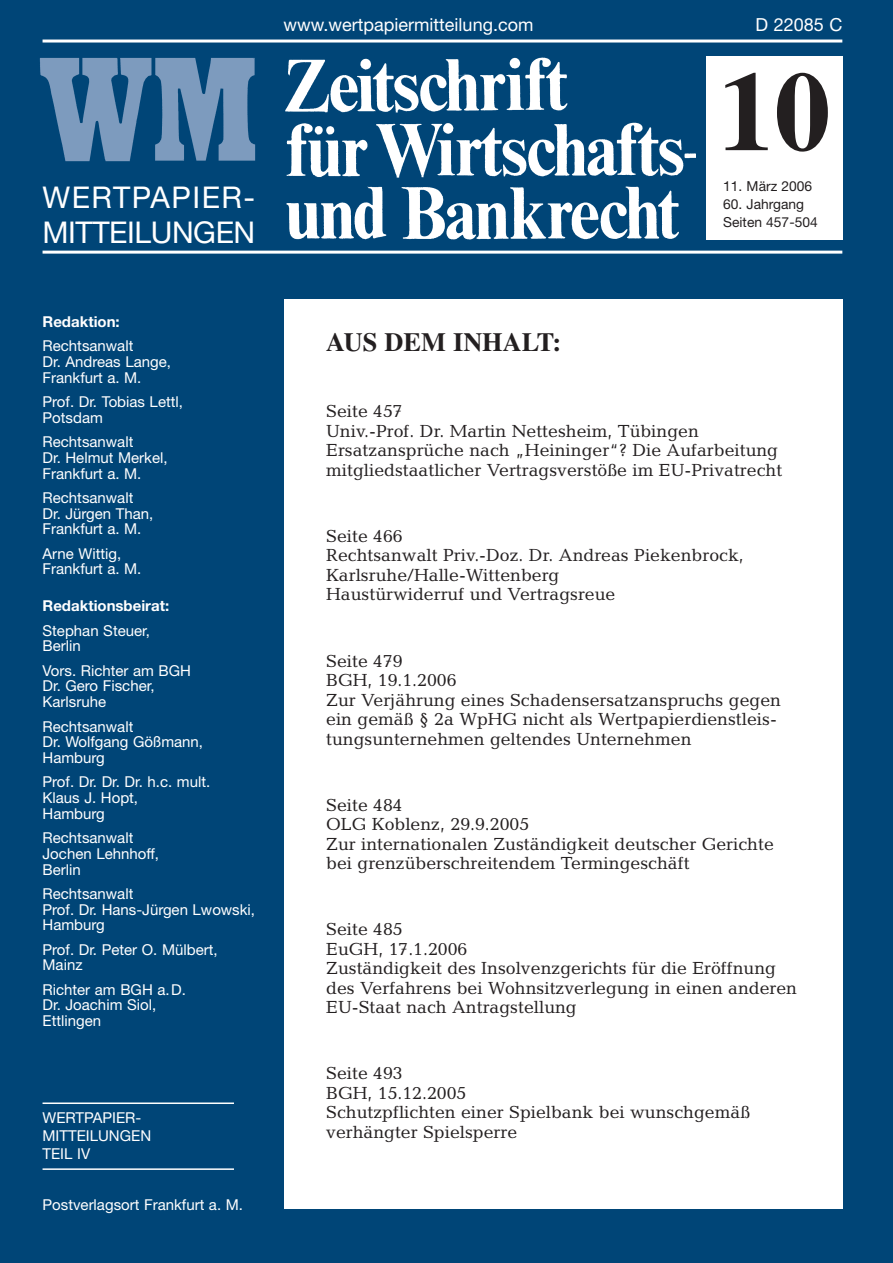
<style>
.page{position:relative;width:893px;height:1263px;background:#fff}
.page>*{position:absolute;margin:0;border:0;box-sizing:border-box;transform-origin:0 0}
.t1{font:700 112.5px "Times";color:#231f20}
.t2{font:30px/34.5px "Helvetica Neue";letter-spacing:-.015em;color:#fff}
.t3{font:700 26.25px "Times";color:#231f20}
.t4{font:18px "Helvetica Neue";color:#fff}
.t5{font:17.7px/19.5px "Candida";color:#231f20}
.t6{font:15px/15.8px "Helvetica Neue";color:#fff}
.t7{font:700 15px "Helvetica Neue";color:#fff}
.t8{font:13.8px/18px "Helvetica Neue";color:#231f20}
</style>
<div class="page">
<div style="left:0;top:0;width:892px;height:1263px;background:#004577"></div>
<hr style="left:43px;top:251px;width:799px;height:3px;background:#fff">
<div style="left:284px;top:299px;width:558px;height:910px;background:#fff"></div>
<hr style="left:43px;top:1103px;width:191px;height:1px;background:#fff">
<hr style="left:43px;top:1168px;width:191px;height:2px;background:#fff">
<hr style="left:43px;top:40px;width:799px;height:3px;background:#fff">
<img style="left:285px;top:57px;width:411px;height:183px">
<img style="left:39px;top:57px;width:217px;height:105px">
<div style="left:706px;top:57px;width:136px;height:183px;background:#fff"></div>
<h2 class="t2" style="left:43px;top:183px;width:214px">WERTPAPIER-<br>MITTEILUNGEN</h2>
<p class="t7" style="left:43px;top:316px;width:79px">Redaktion:</p>
<p class="t6" style="left:43px;top:340px;width:130px">Rechtsanwalt<br>Dr. Andreas Lange,<br>Frankfurt a. M.</p>
<p class="t6" style="left:43px;top:395px;width:142px">Prof. Dr. Tobias Lettl,<br>Potsdam</p>
<p class="t6" style="left:43px;top:435px;width:126px">Rechtsanwalt<br>Dr. Helmut Merkel,<br>Frankfurt a. M.</p>
<p class="t6" style="left:43px;top:491px;width:112px">Rechtsanwalt<br>Dr. Jürgen Than,<br>Frankfurt a. M.</p>
<p class="t6" style="left:43px;top:547px;width:100px">Arne Wittig,<br>Frankfurt a. M.</p>
<p class="t7" style="left:43px;top:601px;width:128px">Redaktionsbeirat:</p>
<p class="t6" style="left:43px;top:624px;width:109px">Stephan Steuer,<br>Berlin</p>
<p class="t6" style="left:43px;top:664px;width:150px">Vors. Richter am BGH<br>Dr. Gero Fischer,<br>Karlsruhe</p>
<p class="t6" style="left:43px;top:720px;width:162px">Rechtsanwalt<br>Dr. Wolfgang Gößmann,<br>Hamburg</p>
<p class="t6" style="left:43px;top:776px;width:169px">Prof. Dr. Dr. Dr. h.c. mult.<br>Klaus J. Hopt,<br>Hamburg</p>
<p class="t6" style="left:43px;top:831px;width:118px">Rechtsanwalt<br>Jochen Lehnhoff,<br>Berlin</p>
<p class="t6" style="left:43px;top:887px;width:214px">Rechtsanwalt<br>Prof. Dr. Hans-Jürgen Lwowski,<br>Hamburg</p>
<p class="t6" style="left:43px;top:943px;width:176px">Prof. Dr. Peter O. Mülbert,<br>Mainz</p>
<p class="t6" style="left:43px;top:983px;width:145px">Richter am BGH a.D.<br>Dr. Joachim Siol,<br>Ettlingen</p>
<p class="t6" style="left:43px;top:1110px;width:110px;line-height:18px">WERTPAPIER-<br>MITTEILUNGEN<br>TEIL IV</p>
<p class="t6" style="left:43px;top:1198px;width:202px">Postverlagsort Frankfurt a. M.</p>
<p class="t4" style="left:284px;top:18px;width:251px">www.wertpapiermitteilung.com</p>
<p class="t4" style="left:755px;top:18px;width:88px">D 22085 C</p>
<h3 class="t3" style="left:326px;top:333px;width:236px">AUS DEM INHALT:</h3>
<h1 class="t1" style="left:718px;top:72px;width:114px">10</h1>
<p class="t8" style="left:723px;top:178px;width:90px">11. März 2006</p>
<p class="t8" style="left:723px;top:196px;width:96px">60. Jahrgang<br>Seiten 457-504</p>
<p class="t5" style="left:326px;top:403px;width:457px">Seite 457<br>Univ.-Prof. Dr. Martin Nettesheim, Tübingen Ersatzansprüche nach „Heininger“? Die Aufarbeitung mitgliedstaatlicher Vertragsverstöße im EU-Privatrecht</p>
<p class="t5" style="left:326px;top:528px;width:419px">Seite 466<br>Rechtsanwalt Priv.-Doz. Dr. Andreas Piekenbrock,<br>Karlsruhe/Halle-Wittenberg<br>Haustürwiderruf und Vertragsreue</p>
<p class="t5" style="left:326px;top:653px;width:456px">Seite 479<br>BGH, 19.1.2006<br>Zur Verjährung eines Schadensersatzanspruchs gegen ein gemäß § 2a WpHG nicht als Wertpapierdienstleis&shy;tungsunternehmen geltendes Unternehmen</p>
<p class="t5" style="left:326px;top:797px;width:449px">Seite 484<br>OLG Koblenz, 29.9.2005<br>Zur internationalen Zuständigkeit deutscher Gerichte bei grenzüberschreitendem Termingeschäft</p>
<p class="t5" style="left:326px;top:921px;width:472px">Seite 485<br>EuGH, 17.1.2006<br>Zuständigkeit des Insolvenzgerichts für die Eröffnung des Verfahrens bei Wohnsitzverlegung in einen anderen EU-Staat nach Antragstellung</p>
<p class="t5" style="left:326px;top:1065px;width:425px">Seite 493<br>BGH, 15.12.2005<br>Schutzpflichten einer Spielbank bei wunschgemäß verhängter Spielsperre</p>
</div>
